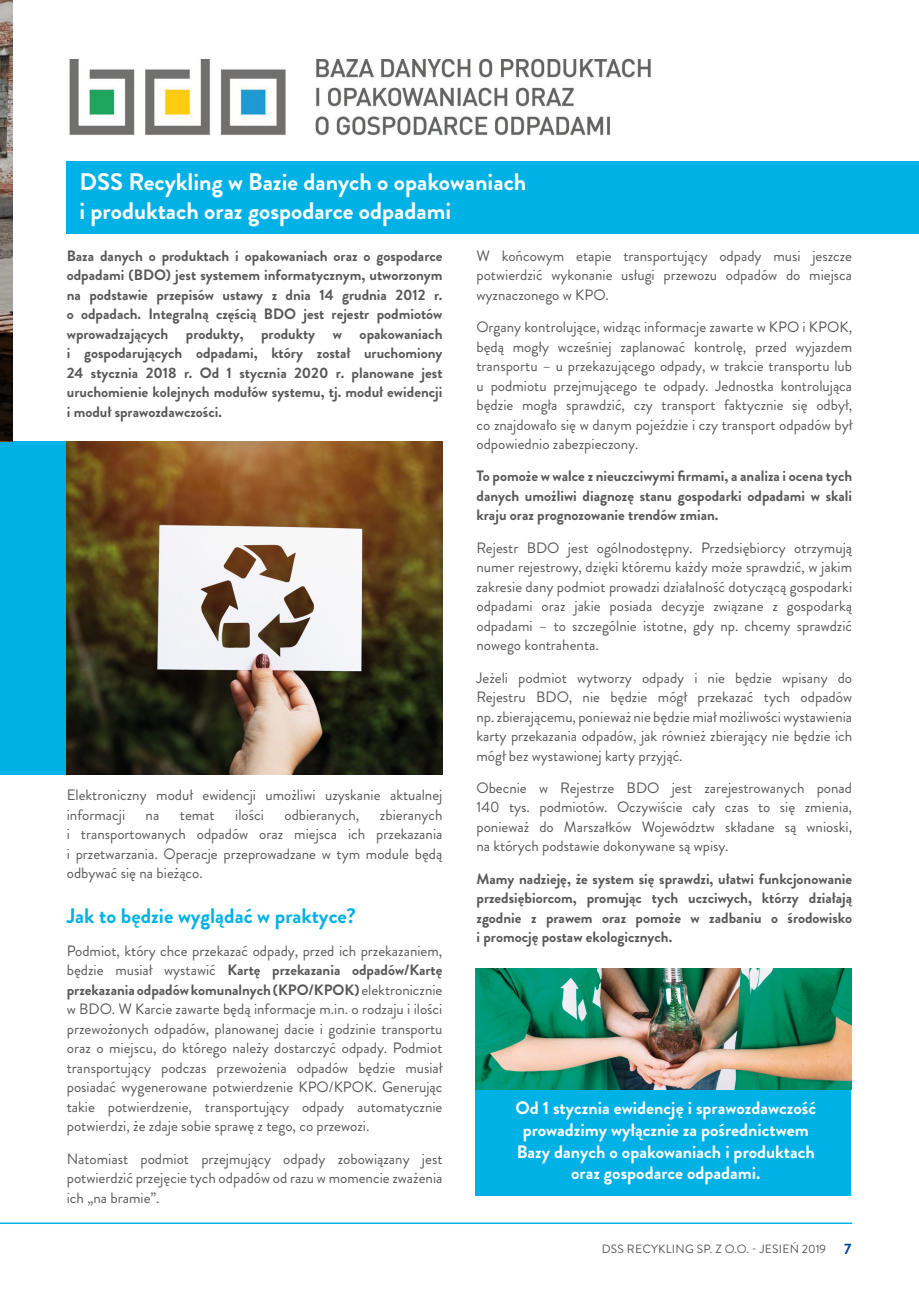
<style>
.page{position:relative;width:919px;height:1289px;background:#fff}
.page>*{position:absolute;margin:0;border:0;box-sizing:border-box;transform-origin:0 0}
.Tekst{font:700 24px/28.8px "Brandon Grotesque";color:#fff}
.Tekst-2{font:700 21px "Brandon Grotesque";color:#00b1e6}
.t1{font:700 18px/21.6px "Brandon Grotesque";color:#fff;text-align:center}
.Tekst-3{font:15px/19.5px "Brandon Grotesque";color:#58585a;text-align:justify}
.Tekst-4{font:700 15px/19.5px "Brandon Grotesque";color:#58585a;text-align:justify}
.t2{font:12px "Brandon Grotesque";letter-spacing:.02em;color:#58585a}
.s1{font-weight:700}
.s2{font-weight:700;font-size:15px;color:#004494}
</style>
<div class="page">
<div style="left:67px;top:162px;width:851px;height:72px;background:#00b1e6"></div>
<div style="left:0;top:441px;width:67px;height:333px;background:#00b1e6"></div>
<img style="left:0;top:0;width:13px;height:333px">
<div style="left:475px;top:1022px;width:376px;height:173px;background:#00b1e6"></div>
<img style="left:475px;top:968px;width:376px;height:121px">
<svg style="left:0;top:333px;width:13px;height:108px"></svg>
<img style="left:67px;top:441px;width:375px;height:333px">
<img style="left:69px;top:58px;width:582px;height:78px">
<hr style="left:0;top:1222px;width:852px;height:1px;background:#00b1e6">
<p class="Tekst" style="left:80px;top:168px;width:448px">DSS Recykling w Bazie danych o opakowaniach i produktach oraz gospodarce odpadami</p>
<p class="Tekst-4" style="left:67px;top:246px;width:377px">Baza danych o produktach i opakowaniach oraz o gospodarce odpadami (BDO) jest systemem informatycznym, utworzonym na podstawie przepisów ustawy z dnia 14 grudnia 2012 r. o odpadach. Integralną częścią BDO jest rejestr podmiotów wprowadzających produkty, produkty w opakowaniach i gospodarujących odpadami, który został uruchomiony 24 stycznia 2018 r. Od 1 stycznia 2020 r. planowane jest uruchomienie kolejnych modułów systemu, tj. moduł ewidencji i moduł sprawozdawczości.</p>
<p class="Tekst-3" style="left:67px;top:785px;width:377px">Elektroniczny moduł ewidencji umożliwi uzyskanie aktualnej informacji</p>
<p class="Tekst-3" style="left:67px;top:805px;width:377px;text-indent:313px">zbieranych i transportowanych odpadów oraz miejsca ich przekazania i przetwarzania. Operacje przeprowadzane w tym module będą odbywać się na bieżąco.</p>
<p class="Tekst-2" style="left:67px;top:901px;width:290px">Jak to będzie wyglądać w praktyce?</p>
<p class="Tekst-3" style="left:67px;top:940px;width:377px">Podmiot, który chce przekazać odpady, przed ich przekazaniem, będzie musiał wystawić <span class="s1">Kartę przekazania odpadów/Kartę przekazania odpadów komunalnych (KPO/KPOK)</span> elektronicznie w BDO. W Karcie zawarte będą informacje m.in. o rodzaju i ilości przewożonych odpadów, planowanej dacie i godzinie transportu oraz o miejscu, do którego należy dostarczyć odpady. Podmiot transportujący podczas przewożenia odpadów będzie musiał posiadać wygenerowane potwierdzenie KPO/KPOK. Generując takie potwierdzenie, transportujący odpady automatycznie potwierdzi, że zdaje sobie sprawę z tego, co przewozi.</p>
<p class="Tekst-3" style="left:67px;top:1148px;width:377px">Natomiast podmiot przejmujący odpady zobowiązany jest potwierdzić przejęcie tych odpadów od razu w momencie zważenia ich „na bramie”.</p>
<p class="Tekst-3" style="left:146px;top:805px;width:15px">na</p>
<p class="Tekst-3" style="left:180px;top:805px;width:36px">temat</p>
<p class="Tekst-3" style="left:235px;top:805px;width:30px">ilości</p>
<p class="Tekst-3" style="left:284px;top:805px;width:76px">odbieranych,</p>
<p class="Tekst-3" style="left:476px;top:246px;width:377px">W końcowym etapie transportujący odpady musi jeszcze potwierdzić wykonanie usługi przewozu odpadów do miejsca wyznaczonego w KPO.</p>
<p class="Tekst-3" style="left:476px;top:317px;width:377px">Organy kontrolujące, widząc informacje zawarte w KPO i KPOK, będą mogły wcześniej zaplanować kontrolę, przed wyjazdem transportu – u przekazującego odpady, w trakcie transportu lub u podmiotu przejmującego te odpady. Jednostka kontrolująca będzie mogła sprawdzić, czy transport faktycznie się odbył, co znajdowało się w danym pojeździe i czy transport odpadów był odpowiednio zabezpieczony.</p>
<p class="Tekst-4" style="left:476px;top:466px;width:377px">To pomoże w walce z nieuczciwymi firmami, a analiza i ocena tych danych umożliwi diagnozę stanu gospodarki odpadami w skali kraju oraz prognozowanie trendów zmian.</p>
<p class="Tekst-3" style="left:476px;top:538px;width:377px">Rejestr BDO jest ogólnodostępny. Przedsiębiorcy otrzymują numer rejestrowy, dzięki któremu każdy może sprawdzić, w jakim zakresie dany podmiot prowadzi działalność dotyczącą gospodarki odpadami oraz jakie posiada decyzje związane z gospodarką odpadami – to szczególnie istotne, gdy np. chcemy sprawdzić nowego kontrahenta.</p>
<p class="Tekst-3" style="left:476px;top:667px;width:377px">Jeżeli podmiot wytworzy odpady i nie będzie wpisany do Rejestru BDO, nie będzie mógł przekazać tych odpadów np. zbierającemu, ponieważ nie będzie miał możliwości wystawienia karty przekazania odpadów, jak również zbierający nie będzie ich mógł bez wystawionej karty przyjąć.</p>
<p class="Tekst-3" style="left:476px;top:778px;width:377px">Obecnie w Rejestrze BDO jest zarejestrowanych ponad 140 tys. podmiotów. Oczywiście cały czas to się zmienia, ponieważ do Marszałków Województw składane są wnioski, na których podstawie dokonywane są wpisy.</p>
<p class="Tekst-4" style="left:476px;top:869px;width:377px">Mamy nadzieję, że system się sprawdzi, ułatwi funkcjonowanie przedsiębiorcom, promując tych uczciwych, którzy działają zgodnie z prawem oraz pomoże w zadbaniu o środowisko i promocję postaw ekologicznych.</p>
<p class="t1" style="left:515px;top:1097px;width:302px">Od 1 stycznia ewidencję i sprawozdawczość</p>
<p class="t1" style="left:516px;top:1119px;width:299px">prowadzimy wyłącznie za pośrednictwem<br>Bazy danych o opakowaniach i produktach oraz gospodarce odpadami.</p>
<p class="t2" style="left:601px;top:1240px;width:251px">DSS RECYKLING SP. Z O.O. - JESIEŃ 2019 <span class="s2">7</span></p>
</div>
